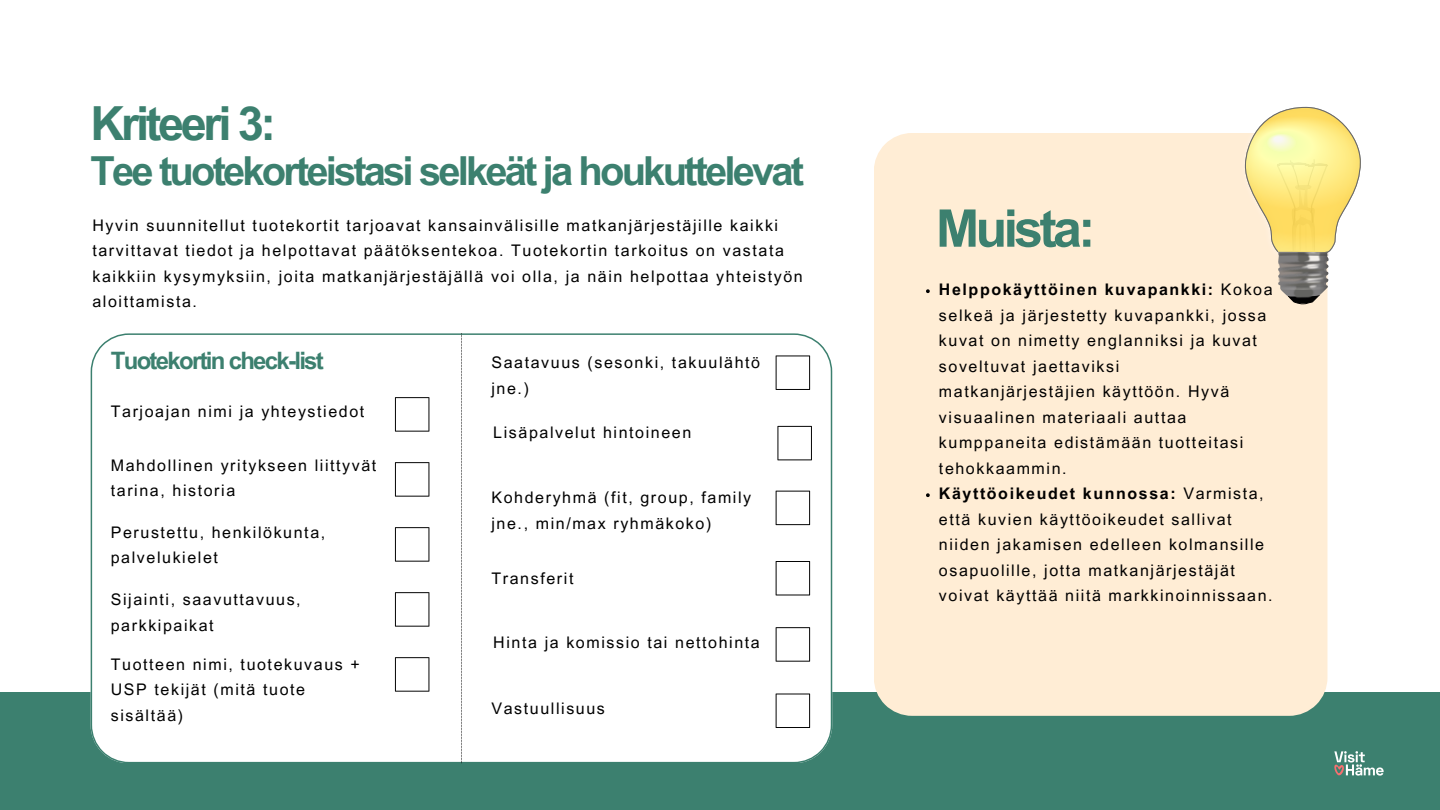
<style>
.page{position:relative;width:1440px;height:810px;background:#fff}
.page>*{position:absolute;margin:0;border:0;box-sizing:border-box;transform-origin:0 0}
.t1{font:700 52px "Arial MT Pro";letter-spacing:-.07em;color:#3c806f}
.t2{font:700 47px "Arial MT Pro";letter-spacing:-.07em;color:#3c806f}
.t3{font:700 40px "Arial MT Pro";letter-spacing:-.07em;color:#3c806f}
.t4{font:700 24px "Arial MT Pro";letter-spacing:-.07em;color:#3c806f}
.t5{font:16px/25.5px "Arial MT Pro";letter-spacing:.1em;color:#000}
.s1{font-weight:700}
</style>
<div class="page">
<div style="left:0;top:692px;width:1440px;height:118px;background:#3c806f"></div>
<div style="left:874px;top:133px;width:454px;height:583px;background:#ffedd5"></div>
<img style="left:1238px;top:106px;width:123px;height:159px">
<svg style="left:1245px;top:107px;width:115px;height:197px"></svg>
<svg style="left:1334px;top:751px;width:50px;height:25px"></svg>
<svg style="left:91px;top:333px;width:741px;height:430px"></svg>
<svg style="left:461px;top:333px;width:1px;height:430px"></svg>
<svg style="left:926px;top:289px;width:4px;height:4px"></svg>
<svg style="left:926px;top:493px;width:4px;height:4px"></svg>
<svg style="left:395px;top:397px;width:34px;height:35px"></svg>
<svg style="left:395px;top:462px;width:34px;height:35px"></svg>
<svg style="left:395px;top:527px;width:34px;height:35px"></svg>
<svg style="left:395px;top:592px;width:34px;height:35px"></svg>
<svg style="left:776px;top:491px;width:34px;height:34px"></svg>
<svg style="left:776px;top:561px;width:34px;height:34px"></svg>
<svg style="left:776px;top:627px;width:34px;height:35px"></svg>
<svg style="left:776px;top:694px;width:34px;height:34px"></svg>
<svg style="left:395px;top:657px;width:34px;height:35px"></svg>
<svg style="left:777px;top:426px;width:35px;height:34px"></svg>
<svg style="left:776px;top:355px;width:34px;height:35px"></svg>
<h2 class="t2" style="left:91px;top:106px;width:187px">Kriteeri 3:</h2>
<h2 class="t3" style="left:91px;top:156px;width:715px">Tee tuotekorteistasi selkeät ja houkuttelevat</h2>
<h1 class="t5" style="left:92px;top:214px;width:712px">Hyvin suunnitellut tuotekortit tarjoavat kansainvälisille matkanjärjestäjille kaikki tarvittavat tiedot ja helpottavat päätöksentekoa. Tuotekortin tarkoitus on vastata kaikkiin kysymyksiin, joita matkanjärjestäjällä voi olla, ja näin helpottaa yhteistyön aloittamista.</h1>
<p class="t1" style="left:936px;top:209px;width:161px">Muista:</p>
<p class="t5" style="left:939px;top:279px;width:335px"><span class="s1">Helppokäyttöinen kuvapankki:</span> Kokoa selkeä ja järjestetty kuvapankki, jossa kuvat on nimetty englanniksi ja kuvat soveltuvat jaettaviksi matkanjärjestäjien käyttöön. Hyvä visuaalinen materiaali auttaa kumppaneita edistämään tuotteitasi tehokkaammin.</p>
<p class="t5" style="left:939px;top:483px;width:335px"><span class="s1">Käyttöoikeudet kunnossa:</span> Varmista, että kuvien käyttöoikeudet sallivat niiden jakamisen edelleen kolmansille osapuolille, jotta matkanjärjestäjät voivat käyttää niitä markkinoinnissaan.</p>
<p class="t4" style="left:111px;top:351px;width:215px">Tuotekortin check-list</p>
<p class="t5" style="left:491px;top:352px;width:270px">Saatavuus (sesonki, takuulähtö jne.)</p>
<h3 class="t5" style="left:111px;top:401px;width:255px">Tarjoajan nimi ja yhteystiedot</h3>
<p class="t5" style="left:111px;top:454px;width:267px">Mahdollinen yritykseen liittyvät tarina, historia</p>
<p class="t5" style="left:111px;top:521px;width:216px">Perustettu, henkilökunta, palvelukielet</p>
<p class="t5" style="left:111px;top:589px;width:191px">Sijainti, saavuttavuus, parkkipaikat</p>
<p class="t5" style="left:493px;top:422px;width:199px">Lisäpalvelut hintoineen</p>
<p class="t5" style="left:491px;top:487px;width:261px">Kohderyhmä (fit, group, family jne., min/max ryhmäkoko)</p>
<p class="t5" style="left:491px;top:568px;width:83px">Transferit</p>
<p class="t5" style="left:111px;top:653px;width:251px">Tuotteen nimi, tuotekuvaus +<br>USP tekijät (mitä tuote sisältää)</p>
<p class="t5" style="left:493px;top:631px;width:268px">Hinta ja komissio tai nettohinta</p>
<p class="t5" style="left:491px;top:698px;width:115px">Vastuullisuus</p>
</div>
